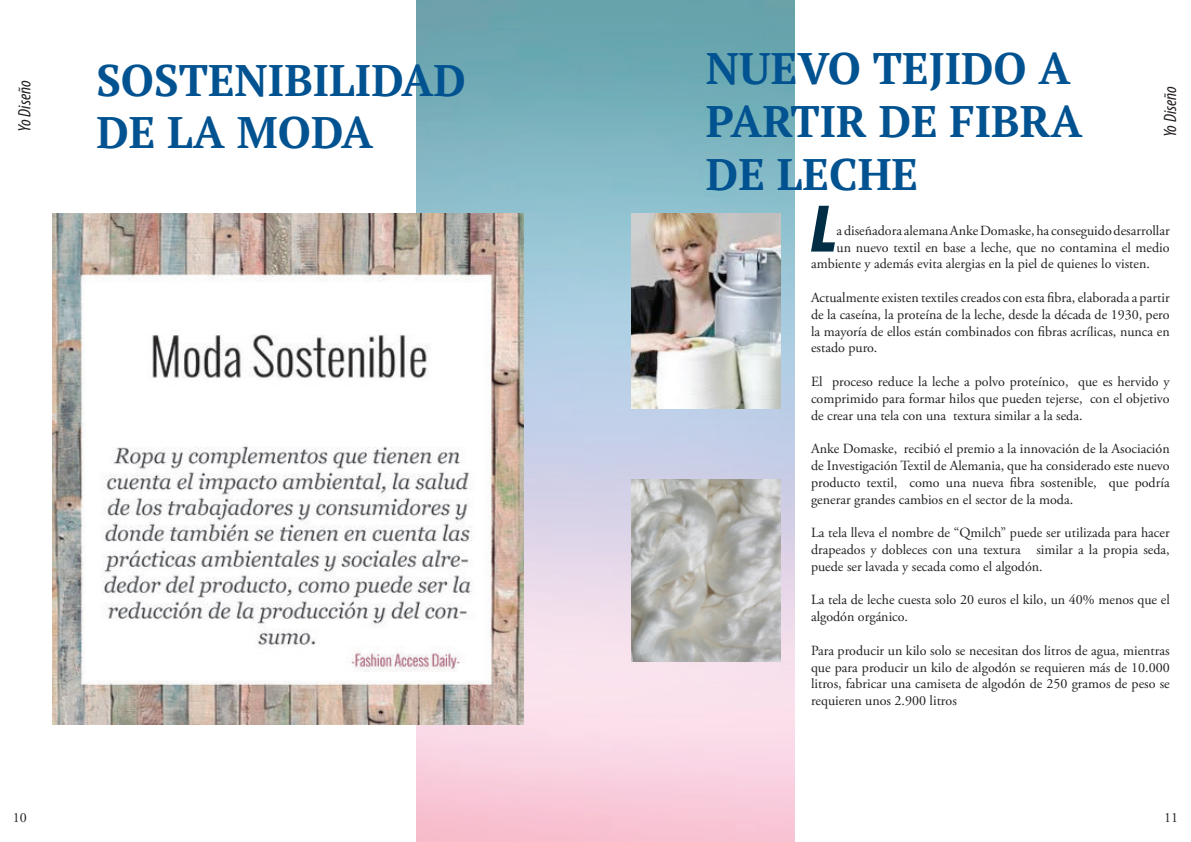
<style>
.page{position:relative;width:1191px;height:842px;background:#fff}
.page>*{position:absolute;margin:0;border:0;box-sizing:border-box;transform-origin:0 0}
.t1{font:italic 700 64.7px "Avenir Next Condensed";color:#012d45}
.t2{font:700 44px/52.8px "PT Serif";color:#015290}
.t3{font:italic condensed 18px "Myriad Pro";color:#231f20}
.t4{font:14px/16.8px "Adobe Garamond Pro";color:#231f20;text-align:justify}
</style>
<div class="page">
<img style="left:417px;top:0;width:377px;height:842px">
<img style="left:52px;top:213px;width:471px;height:511px">
<img style="left:631px;top:213px;width:149px;height:195px">
<img style="left:631px;top:479px;width:149px;height:183px">
<h2 class="t2" style="left:96px;top:53px;width:371px">SOSTENIBILIDAD<br>DE LA MODA</h2>
<h2 class="t2" style="left:706px;top:41px;width:378px">NUEVO TEJIDO A<br>PARTIR DE FIBRA<br>DE LECHE</h2>
<h1 class="t1" style="left:809px;top:189px;width:29px">L</h1>
<p class="t3" style="left:14px;top:132px;width:53px;rotate:-90deg">Yo Diseño</p>
<p class="t3" style="left:1159px;top:137px;width:53px;rotate:-90deg">Yo Diseño</p>
<p class="t4" style="left:836px;top:222px;width:335px">a diseñadora alemana Anke Domaske, ha conseguido desarrollar</p>
<p class="t4" style="left:836px;top:239px;width:335px">un nuevo textil en base a leche, que no contamina el medio</p>
<p class="t4" style="left:811px;top:256px;width:340px">ambiente y además evita alergias en la piel de quienes lo visten.</p>
<p class="t4" style="left:811px;top:290px;width:360px">Actualmente existen textiles creados con esta fibra, elaborada a partir de la caseína, la proteína de la leche, desde la década de 1930, pero la mayoría de ellos están combinados con fibras acrílicas, nunca en estado puro.</p>
<p class="t4" style="left:811px;top:374px;width:360px">El proceso reduce la leche a polvo proteínico, que es hervido y comprimido para formar hilos que pueden tejerse, con el objetivo de crear una tela con una textura similar a la seda.</p>
<p class="t4" style="left:811px;top:441px;width:360px">Anke Domaske, recibió el premio a la innovación de la Asociación de Investigación Textil de Alemania, que ha considerado este nuevo producto textil, como una nueva fibra sostenible, que podría generar grandes cambios en el sector de la moda.</p>
<p class="t4" style="left:811px;top:525px;width:360px">La tela lleva el nombre de “Qmilch” puede ser utilizada para hacer drapeados y dobleces con una textura similar a la propia seda, puede ser lavada y secada como el algodón.</p>
<p class="t4" style="left:811px;top:592px;width:360px">La tela de leche cuesta solo 20 euros el kilo, un 40% menos que el algodón orgánico.</p>
<p class="t4" style="left:811px;top:642px;width:360px">Para producir un kilo solo se necesitan dos litros de agua, mientras que para producir un kilo de algodón se requieren más de 10.000 litros, fabricar una camiseta de algodón de 250 gramos de peso se requieren unos 2.900 litros</p>
<p class="t4" style="left:13px;top:810px;width:15px">10</p>
<p class="t4" style="left:1164px;top:810px;width:15px">11</p>
</div>
